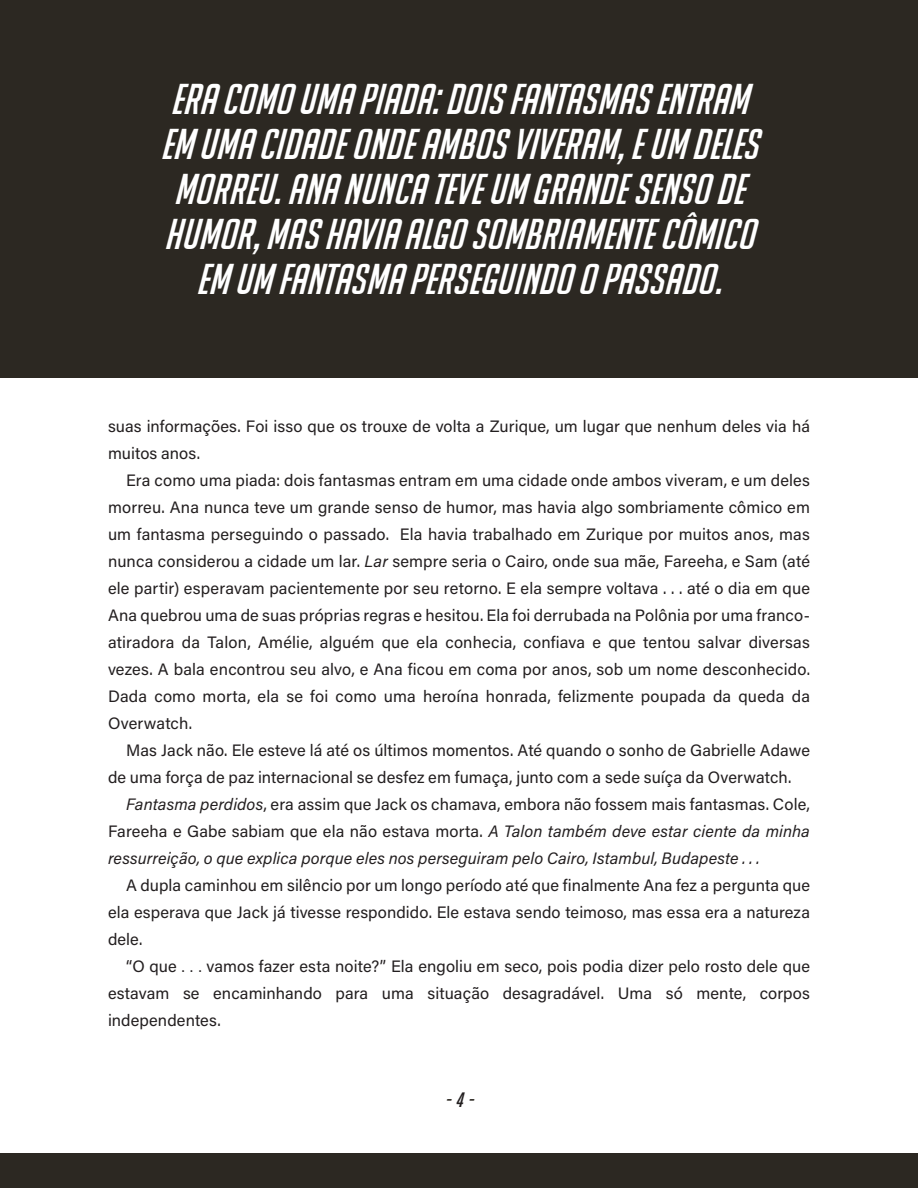
<style>
.page{position:relative;width:918px;height:1188px;background:#fff}
.page>*{position:absolute;margin:0;border:0;box-sizing:border-box;transform-origin:0 0}
.t1{font:italic 42px/45px "Big Noodle Too";letter-spacing:.01em;color:#fff;text-align:center}
.t2{font:italic 20.25px "Big Noodle Too";color:#2c2822}
.TXT{font:16.5px/27px "Acumin Pro";letter-spacing:.005em;color:#231f20;text-align:justify}
.TXT-2{font:italic 16.5px/27px "Acumin Pro";letter-spacing:.005em;color:#231f20;text-align:justify}
.s1{font-style:italic}
.s2{font-style:normal}
.s3{font-family:"Calibri"}
.s4{color:#231f20}
</style>
<div class="page">
<div style="left:0;top:1153px;width:918px;height:35px;background:#2c2822"></div>
<div style="left:0;top:0;width:918px;height:378px;background:#2c2822"></div>
<p class="t1" style="left:160px;top:76px;width:599px">ERA COMO UMA PIADA: DOIS FANTASMAS ENTRAM EM UMA CIDADE ONDE AMBOS VIVERAM, E UM DELES MORREU. ANA NUNCA TEVE UM GRANDE SENSO DE HUMOR, MAS HAVIA ALGO SOMBRIAMENTE CÔMICO EM UM FANTASMA PERSEGUINDO O PASSADO.</p>
<p class="TXT" style="left:108px;top:412px;width:704px">suas informações. Foi isso que os trouxe de volta a Zurique, um lugar que nenhum deles via há muitos anos.</p>
<p class="TXT" style="left:108px;top:466px;width:704px;text-indent:18px">Era como uma piada: dois fantasmas entram em uma cidade onde ambos viveram, e um deles morreu. Ana nunca teve um grande senso de humor, mas havia algo sombriamente cômico em um fantasma perseguindo o passado. Ela havia trabalhado em Zurique por muitos anos, mas nunca considerou a cidade um lar. <span class="s1">Lar</span> sempre seria o Cairo, onde sua mãe, Fareeha, e Sam (até ele partir) esperavam pacientemente por seu retorno. E ela sempre voltava . . . até o dia em que Ana quebrou uma de suas próprias regras e hesitou. Ela foi derrubada na Polônia por uma franco&shy;atiradora da Talon, Amélie, alguém que ela conhecia, confiava e que tentou salvar diversas vezes. A bala encontrou seu alvo, e Ana ficou em coma por anos, sob um nome desconhecido.<br>Dada como morta, ela se foi como uma heroína honrada, felizmente poupada da queda da Overwatch.</p>
<p class="TXT" style="left:108px;top:736px;width:704px;text-indent:18px">Mas Jack não. Ele esteve lá até os últimos momentos. Até quando o sonho de Gabrielle Adawe de uma força de paz internacional se desfez em fumaça, junto com a sede suíça da Overwatch.</p>
<p class="TXT-2" style="left:108px;top:790px;width:704px;text-indent:18px">Fantasma perdidos<span class="s2">, era assim que Jack os chamava, embora não fossem mais fantasmas. Cole, Fareeha e Gabe sabiam que ela não estava morta.</span> A Talon também deve estar ciente da minha ressurreição, o que explica porque eles nos perseguiram pelo Cairo, Istambul, Budapeste . . .</p>
<p class="TXT" style="left:108px;top:871px;width:704px;text-indent:18px">A dupla caminhou em silêncio por um longo período até que finalmente Ana fez a pergunta que ela esperava que Jack já tivesse respondido. Ele estava sendo teimoso, mas essa era a natureza dele.</p>
<p class="TXT" style="left:108px;top:952px;width:704px;text-indent:18px">“O que <span class="s3">. . .</span> vamos fazer esta noite?” Ela engoliu em seco, pois podia dizer pelo rosto dele que estavam se encaminhando para uma situação desagradável. Uma só mente, corpos independentes.</p>
<p class="t2" style="left:445px;top:1087px;width:29px">- <span class="s4">4</span> -</p>
</div>
